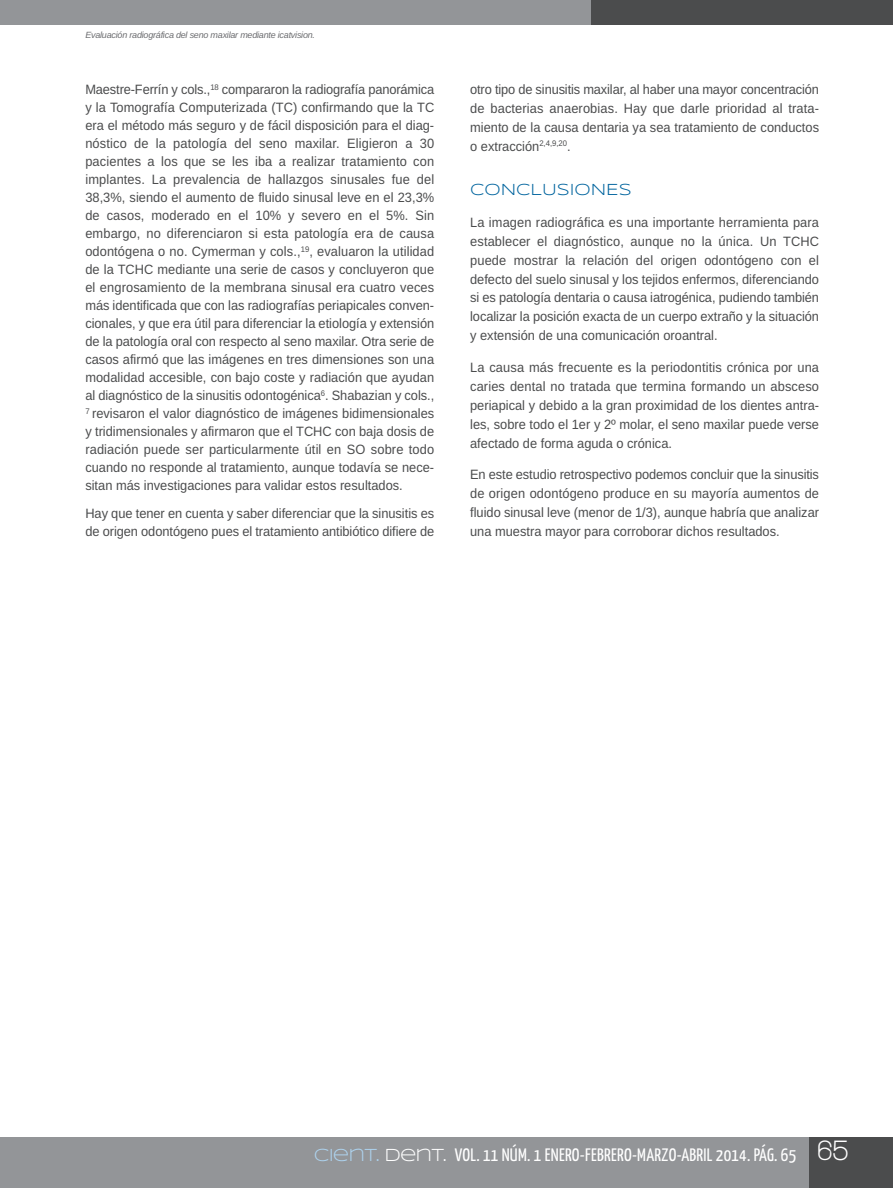
<style>
.page{position:relative;width:893px;height:1188px;background:#fff}
.page>*{position:absolute;margin:0;border:0;box-sizing:border-box;transform-origin:0 0}
.t1{font:700 30px "Walkway";color:#fff;scale:.9 1}
.t2{font:18px "Yanone Kaffeesatz";letter-spacing:.015em;color:#fff}
.t3{font:16.5px "Syncopate";color:#00649e}
.t4{font:13.5px/18px "Arimo";color:#4b4c4d;text-align:justify;scale:.95 1}
.t5{font:italic 9px "Arimo";letter-spacing:-.025em;color:#6c6d70}
.s1{font-family:"Syncopate";color:#add2ed}
.s2{font-family:"Syncopate"}
</style>
<div class="page">
<div style="left:0;top:1137px;width:892px;height:51px;background:#939598"></div>
<div style="left:0;top:0;width:599px;height:24px;background:#939598"></div>
<div style="left:591px;top:0;width:301px;height:24px;background:#4b4c4d"></div>
<div style="left:808px;top:1137px;width:84px;height:51px;background:#4b4c4d"></div>
<p class="t5" style="left:85px;top:29px;width:231px">Evaluación radiográfica del seno maxilar mediante icatvision.</p>
<p class="t4" style="left:85px;top:80px;width:369px">Maestre-Ferrín y cols.,<sup>18</sup> compararon la radiografía panorámica y la Tomografía Computerizada (TC) confirmando que la TC era el método más seguro y de fácil disposición para el diag&shy;nóstico de la patología del seno maxilar. Eligieron a 30 pacientes a los que se les iba a realizar tratamiento con implantes. La prevalencia de hallazgos sinusales fue del 38,3%, siendo el aumento de fluido sinusal leve en el 23,3% de casos, moderado en el 10% y severo en el 5%. Sin embargo, no diferenciaron si esta patología era de causa odontógena o no. Cymerman y cols.,<sup>19</sup>, evaluaron la utilidad de la TCHC mediante una serie de casos y concluyeron que el engrosamiento de la membrana sinusal era cuatro veces más identificada que con las radiografías periapicales conven&shy;cionales, y que era útil para diferenciar la etiología y extensión de la patología oral con respecto al seno maxilar. Otra serie de casos afirmó que las imágenes en tres dimensiones son una modalidad accesible, con bajo coste y radiación que ayudan al diagnóstico de la sinusitis odontogénica<sup>6</sup>. Shabazian y cols., <sup>7</sup> revisaron el valor diagnóstico de imágenes bidimensionales y tridimensionales y afirmaron que el TCHC con baja dosis de radiación puede ser particularmente útil en SO sobre todo cuando no responde al tratamiento, aunque todavía se nece&shy;sitan más investigaciones para validar estos resultados.</p>
<p class="t4" style="left:85px;top:504px;width:369px">Hay que tener en cuenta y saber diferenciar que la sinusitis es de origen odontógeno pues el tratamiento antibiótico difiere de</p>
<p class="t4" style="left:470px;top:80px;width:369px;line-height:18.9px">otro tipo de sinusitis maxilar, al haber una mayor concentración de bacterias anaerobias. Hay que darle prioridad al trata&shy;miento de la causa dentaria ya sea tratamiento de conductos o extracción<sup>2,4,9,20</sup>.</p>
<p class="t3" style="left:470px;top:180px;width:163px">CONCLUSIONES</p>
<p class="t4" style="left:470px;top:213px;width:369px;line-height:18.9px">La imagen radiográfica es una importante herramienta para establecer el diagnóstico, aunque no la única. Un TCHC puede mostrar la relación del origen odontógeno con el defecto del suelo sinusal y los tejidos enfermos, diferenciando si es patología dentaria o causa iatrogénica, pudiendo también localizar la posición exacta de un cuerpo extraño y la situación y extensión de una comunicación oroantral.</p>
<p class="t4" style="left:470px;top:358px;width:369px;line-height:18.9px">La causa más frecuente es la periodontitis crónica por una caries dental no tratada que termina formando un absceso periapical y debido a la gran proximidad de los dientes antra&shy;les, sobre todo el 1er y 2º molar, el seno maxilar puede verse afectado de forma aguda o crónica.</p>
<p class="t4" style="left:470px;top:465px;width:369px;line-height:18.9px">En este estudio retrospectivo podemos concluir que la sinusitis de origen odontógeno produce en su mayoría aumentos de fluido sinusal leve (menor de 1/3), aunque habría que analizar una muestra mayor para corroborar dichos resultados.</p>
<p class="t2" style="left:314px;top:1143px;width:483px"><span class="s1">CIENT.</span> <span class="s2">DENT.</span> VOL. 11 NÚM. 1 ENERO-FEBRERO-MARZO-ABRIL 2014. PÁG. 65</p>
<p class="t1" style="left:817px;top:1134px;width:37px">65</p>
</div>
